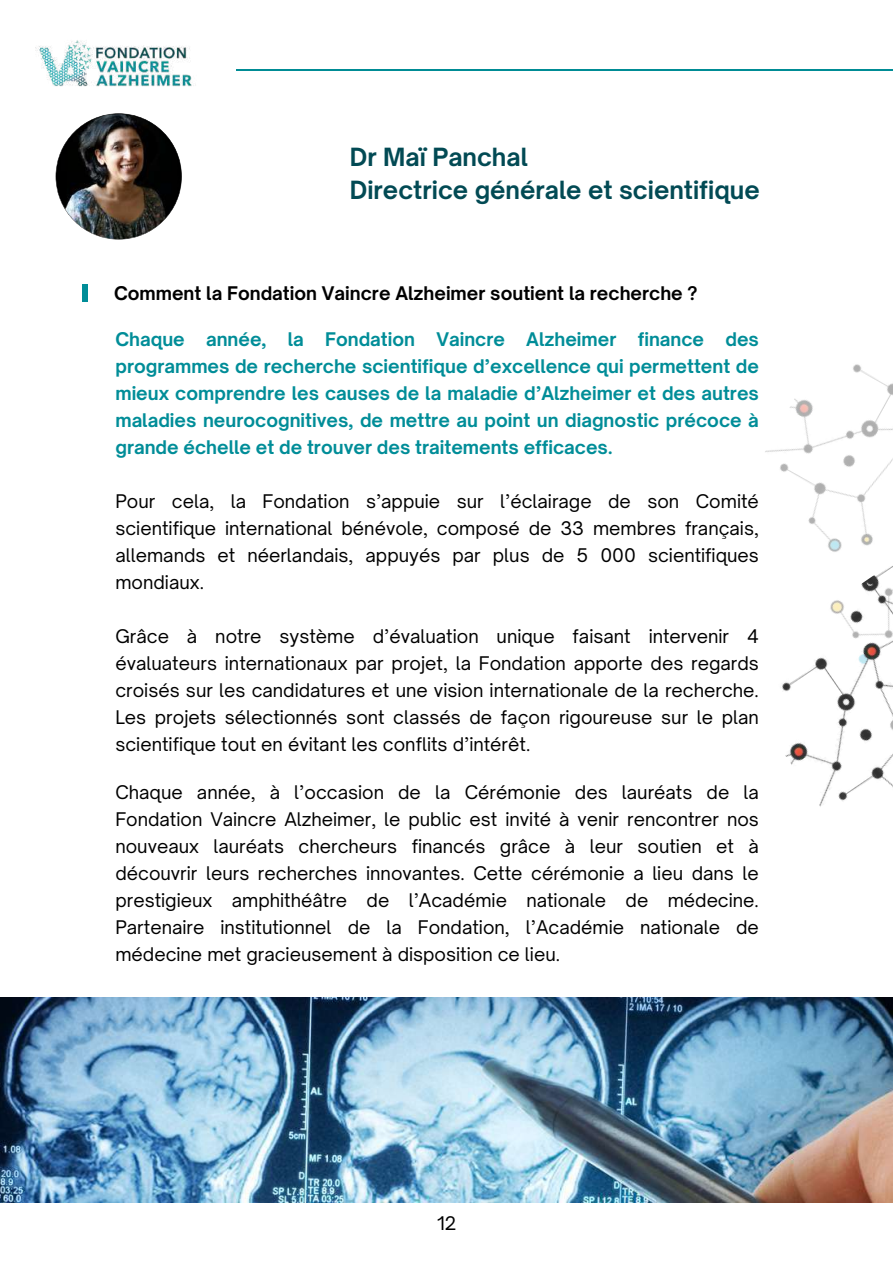
<style>
.page{position:relative;width:893px;height:1264px;background:#fff}
.page>*{position:absolute;margin:0;border:0;box-sizing:border-box;transform-origin:0 0}
.t1{font:700 24px/32.7px "Open Sauce One";color:#024a54}
.t2{font:18px/27px "Open Sauce One";color:#000;text-align:justify}
.t3{font:700 18px/27px "Open Sauce One";color:#008d98;text-align:justify}
.t4{font:700 18px "Open Sauce One";color:#000}
</style>
<div class="page">
<img style="left:35px;top:40px;width:159px;height:47px">
<div style="left:82px;top:284px;width:5px;height:17px;background:#008d98"></div>
<img style="left:789px;top:364px;width:103px;height:58px">
<img style="left:765px;top:422px;width:127px;height:385px">
<hr style="left:236px;top:70px;width:656px;height:1px;background:#008c95">
<img style="left:56px;top:113px;width:126px;height:126px;border-radius:50%">
<img style="left:0;top:997px;width:892px;height:205px">
<h1 class="t1" style="left:350px;top:140px;width:411px">Dr Maï Panchal<br>Directrice générale et scientifique</h1>
<p class="t4" style="left:114px;top:282px;width:585px">Comment la Fondation Vaincre Alzheimer soutient la recherche ?</p>
<p class="t3" style="left:115px;top:325px;width:645px">Chaque année, la Fondation Vaincre Alzheimer finance des programmes de recherche scientifique d’excellence qui permettent de mieux comprendre les causes de la maladie d’Alzheimer et des autres maladies neurocognitives, de mettre au point un diagnostic précoce à grande échelle et de trouver des traitements efficaces.</p>
<p class="t2" style="left:115px;top:487px;width:645px">Pour cela, la Fondation s’appuie sur l’éclairage de son Comité scientifique international bénévole, composé de 33 membres français, allemands et néerlandais, appuyés par plus de 5 000 scientifiques mondiaux.</p>
<p class="t2" style="left:115px;top:622px;width:645px">Grâce à notre système d’évaluation unique faisant intervenir 4 évaluateurs internationaux par projet, la Fondation apporte des regards croisés sur les candidatures et une vision internationale de la recherche.<br>Les projets sélectionnés sont classés de façon rigoureuse sur le plan scientifique tout en évitant les conflits d’intérêt.</p>
<p class="t2" style="left:115px;top:778px;width:645px">Chaque année, à l’occasion de la Cérémonie des lauréats de la Fondation Vaincre Alzheimer, le public est invité à venir rencontrer nos nouveaux lauréats chercheurs financés grâce à leur soutien et à découvrir leurs recherches innovantes. Cette cérémonie a lieu dans le prestigieux amphithéâtre de l’Académie nationale de médecine.<br>Partenaire institutionnel de la Fondation, l’Académie nationale de médecine met gracieusement à disposition ce lieu.</p>
<p class="t2" style="left:437px;top:1209px;width:21px">12</p>
</div>
